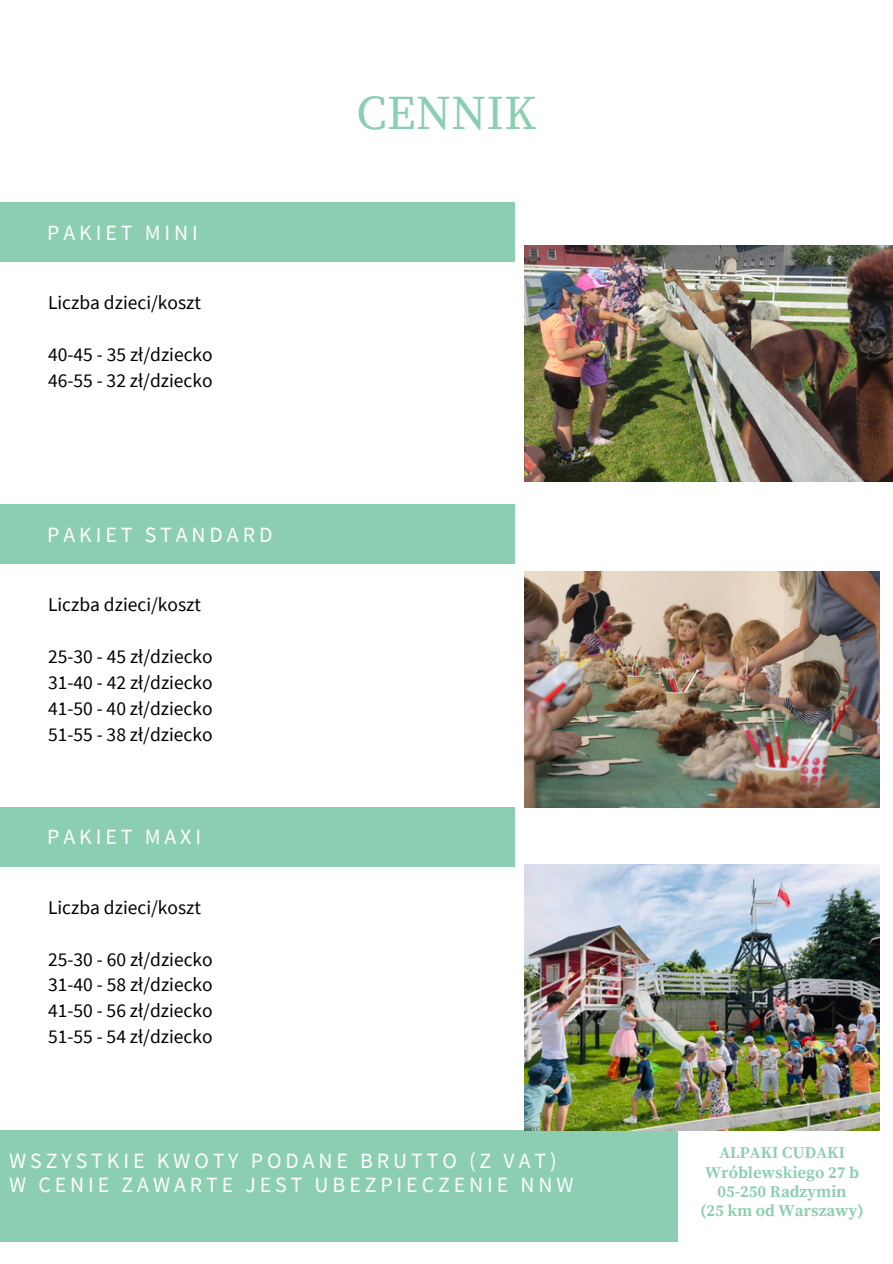
<style>
.page{position:relative;width:893px;height:1264px;background:#fff}
.page>*{position:absolute;margin:0;border:0;box-sizing:border-box;transform-origin:0 0}
.t1{font:48px "Source Serif Pro";color:#8cceb1}
.t2{font:21.75px "Source Sans Pro";letter-spacing:.18em;color:#fff}
.t3{font:19.5px/25.8px "Source Sans Pro";color:#000;text-align:justify}
.t4{font:700 16.5px/19.2px "Source Serif Pro";color:#8cceb1;text-align:center}
</style>
<div class="page">
<div style="left:0;top:202px;width:515px;height:60px;background:#8cceb1"></div>
<div style="left:0;top:504px;width:515px;height:60px;background:#8cceb1"></div>
<div style="left:0;top:807px;width:515px;height:60px;background:#8cceb1"></div>
<div style="left:0;top:1122px;width:677px;height:127px;background:#8cceb1"></div>
<img style="left:525px;top:865px;width:354px;height:265px">
<img style="left:525px;top:571px;width:354px;height:236px">
<img style="left:525px;top:245px;width:367px;height:237px">
<p class="t2" style="left:47px;top:218px;width:152px">PAKIET MINI</p>
<p class="t3" style="left:48px;top:289px;width:155px">Liczba dzieci/koszt</p>
<p class="t3" style="left:48px;top:341px;width:166px">40-45 - 35 zł/dziecko<br>46-55 - 32 zł/dziecko</p>
<p class="t2" style="left:47px;top:520px;width:227px">PAKIET STANDARD</p>
<p class="t3" style="left:48px;top:591px;width:155px">Liczba dzieci/koszt</p>
<p class="t3" style="left:48px;top:643px;width:166px">25-30 - 45 zł/dziecko 31-40 - 42 zł/dziecko 41-50 - 40 zł/dziecko</p>
<p class="t3" style="left:48px;top:721px;width:166px">51-55 - 38 zł/dziecko</p>
<p class="t2" style="left:47px;top:822px;width:155px">PAKIET MAXI</p>
<p class="t3" style="left:48px;top:894px;width:155px">Liczba dzieci/koszt</p>
<p class="t3" style="left:48px;top:945px;width:166px">25-30 - 60 zł/dziecko 31-40 - 58 zł/dziecko 41-50 - 56 zł/dziecko</p>
<p class="t3" style="left:48px;top:1023px;width:166px">51-55 - 54 zł/dziecko</p>
<p class="t1" style="left:356px;top:85px;width:181px">CENNIK</p>
<p class="t2" style="left:9px;top:1146px;width:549px">WSZYSTKIE KWOTY PODANE BRUTTO (Z VAT)</p>
<p class="t2" style="left:9px;top:1170px;width:565px">W CENIE ZAWARTE JEST UBEZPIECZENIE NNW</p>
<p class="t4" style="left:705px;top:1143px;width:155px">ALPAKI CUDAKI<br>Wróblewskiego 27 b<br>05-250 Radzymin</p>
<p class="t4" style="left:700px;top:1201px;width:164px">(25 km od Warszawy)</p>
</div>
